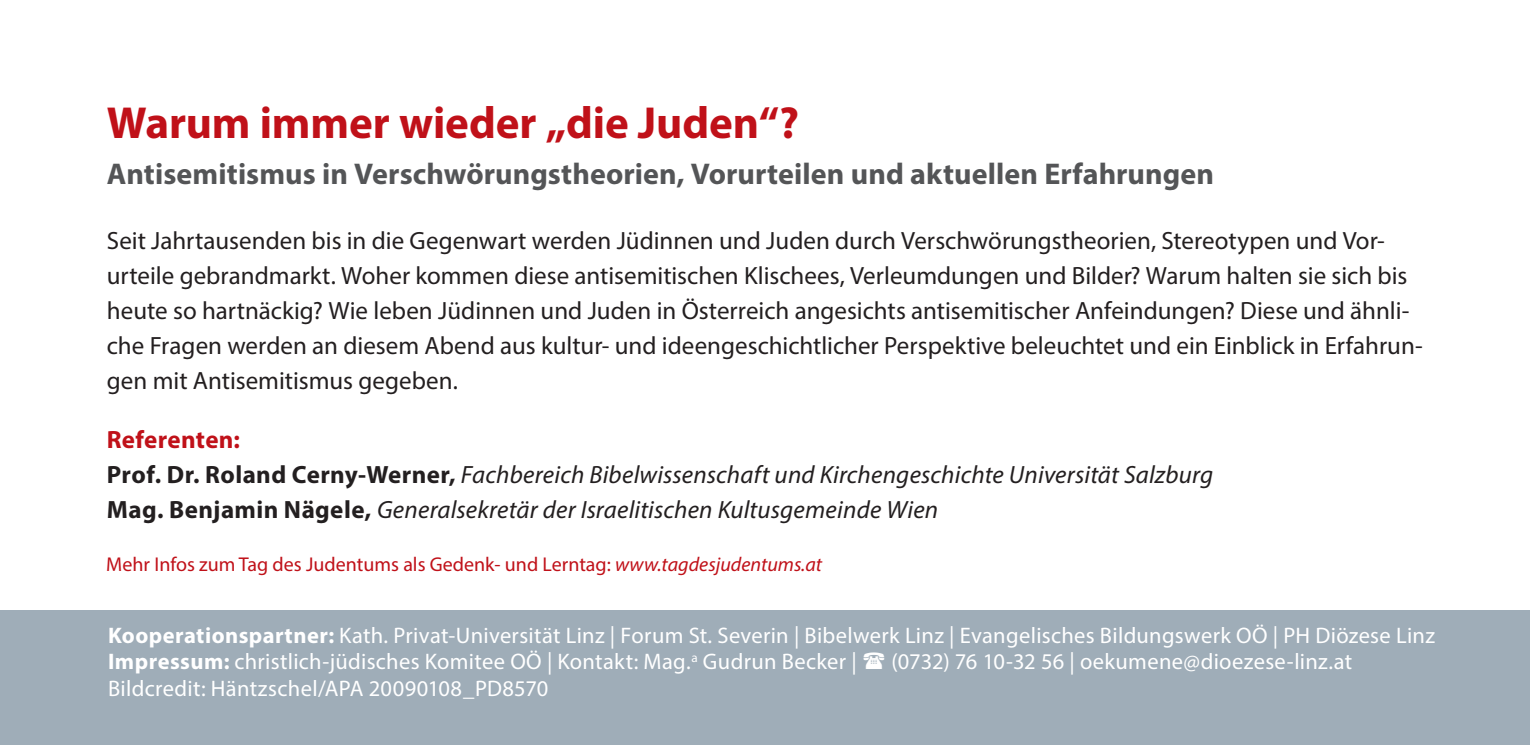
<style>
.page{position:relative;width:1531px;height:745px;background:#fff}
.page>*{position:absolute;margin:0;border:0;box-sizing:border-box;transform-origin:0 0}
.t1{font:700 45px "Myriad Pro";letter-spacing:-.005em;color:#c01119}
.t2{font:700 30px "Myriad Pro";color:#545557}
.t3{font:25px/35px "Myriad Pro";color:#231f20}
.t4{font:italic 25px "Myriad Pro";letter-spacing:.01em;color:#231f20}
.t5{font:700 25px "Myriad Pro";letter-spacing:.01em;color:#c01119}
.t6{font:22.5px "Myriad Pro";letter-spacing:.015em;color:#fff}
.t7{font:20px "Myriad Pro";color:#c01119}
.s1{font-weight:700;font-style:normal}
.s2{font-style:italic}
.s3{font-weight:700}
</style>
<div class="page">
<div style="left:0;top:609px;width:1529px;height:135px;background:#9fadb8"></div>
<p class="t1" style="left:107px;top:94px;width:694px">Warum immer wieder „die Juden“?</p>
<p class="t2" style="left:107px;top:154px;width:1108px">Antisemitismus in Verschwörungstheorien, Vorurteilen und aktuellen Erfahrungen</p>
<p class="t3" style="left:107px;top:222px;width:1317px">Seit Jahrtausenden bis in die Gegenwart werden Jüdinnen und Juden durch Verschwörungstheorien, Stereotypen und Vor&shy;urteile gebrandmarkt. Woher kommen diese antisemitischen Klischees, Verleumdungen und Bilder? Warum halten sie sich bis heute so hartnäckig? Wie leben Jüdinnen und Juden in Österreich angesichts antisemitischer Anfeindungen? Diese und ähnli&shy;che Fragen werden an diesem Abend aus kultur- und ideengeschichtlicher Perspektive beleuchtet und ein Einblick in Erfahrun&shy;gen mit Antisemitismus gegeben.</p>
<p class="t5" style="left:107px;top:423px;width:135px">Referenten:</p>
<p class="t4" style="left:107px;top:458px;width:1108px"><span class="s1">Prof. Dr. Roland Cerny-Werner,</span> Fachbereich Bibelwissenschaft und Kirchengeschichte Universität Salzburg</p>
<p class="t4" style="left:107px;top:493px;width:833px"><span class="s1">Mag. Benjamin Nägele,</span> Generalsekretär der Israelitischen Kultusgemeinde Wien</p>
<p class="t7" style="left:106px;top:551px;width:717px">Mehr Infos zum Tag des Judentums als Gedenk- und Lerntag: <span class="s2">www.tagdesjudentums.at</span></p>
<p class="t6" style="left:108px;top:621px;width:1328px"><span class="s3">Kooperationspartner:</span> Kath. Privat-Universität Linz | Forum St. Severin | Bibelwerk Linz | Evangelisches Bildungswerk OÖ | PH Diözese Linz</p>
<p class="t6" style="left:108px;top:647px;width:750px"><span class="s3">Impressum:</span> christlich-jüdisches Komitee OÖ | Kontakt: Mag.<sup>a</sup> Gudrun Becker |</p>
<p class="t6" style="left:891px;top:647px;width:462px">(0732) 76 10-32 56 | oekumene@dioezese-linz.at</p>
<p class="t6" style="left:108px;top:673px;width:442px">Bildcredit: Häntzschel/APA 20090108_PD8570</p>
</div>
